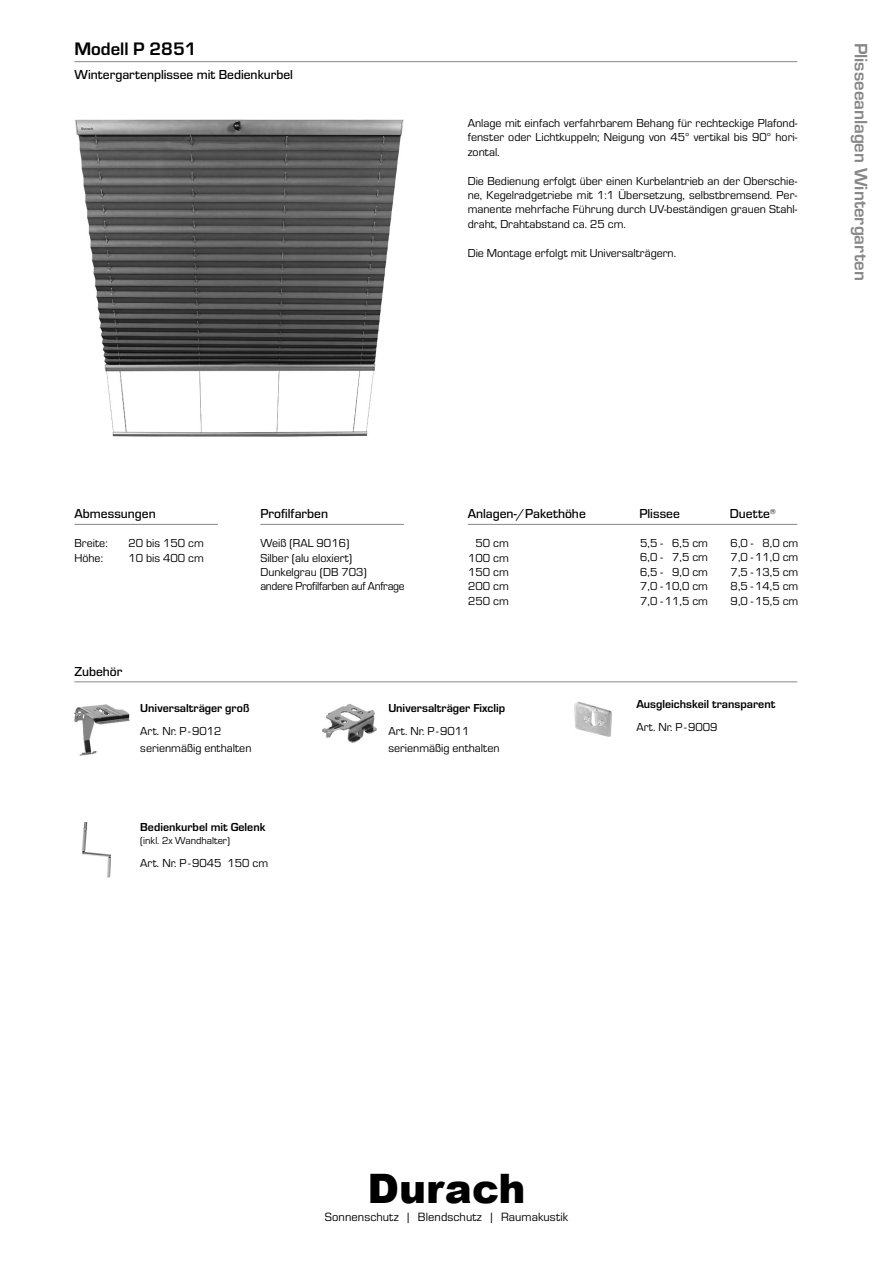
<style>
.page{position:relative;width:893px;height:1263px;background:#fff}
.page>*{position:absolute;margin:0;border:0;box-sizing:border-box;transform-origin:0 0}
.t1{font:900 40.65px "Arial";color:#000}
.t2{font:700 18.75px "Eurostile";color:#878787}
.t3{font:700 18.75px "Eurostile";color:#000}
.t4{font:500 13.5px "Eurostile";color:#000}
.t5{font:12.45px "Eurostile";letter-spacing:.005em;color:#000}
.t6{font:12px/14.4px "Eurostile";color:#000;text-align:justify}
.t7{font:700 12px "Eurostile";color:#000}
.t8{font:10.5px "Eurostile";color:#000}
</style>
<div class="page">
<hr style="left:74px;top:61px;width:723px;height:1px;background:#878787">
<hr style="left:260px;top:524px;width:144px;height:1px;background:#878787">
<hr style="left:74px;top:524px;width:144px;height:1px;background:#878787">
<img style="left:574px;top:702px;width:37px;height:34px">
<img style="left:322px;top:704px;width:55px;height:38px">
<img style="left:82px;top:823px;width:29px;height:54px">
<img style="left:75px;top:119px;width:329px;height:318px">
<hr style="left:468px;top:524px;width:329px;height:1px;background:#878787">
<hr style="left:74px;top:681px;width:723px;height:1px;background:#878787">
<img style="left:74px;top:704px;width:56px;height:52px">
<h2 class="t3" style="left:74px;top:35px;width:124px">Modell P 2851</h2>
<p class="t4" style="left:74px;top:66px;width:220px">Wintergartenplissee mit Bedienkurbel</p>
<p class="t6" style="left:468px;top:115px;width:331px">Anlage mit einfach verfahrbarem Behang für rechteckige Plafond&shy;fenster oder Lichtkuppeln; Neigung von 45° vertikal bis 90° hori&shy;zontal.</p>
<p class="t6" style="left:468px;top:173px;width:331px">Die Bedienung erfolgt über einen Kurbelantrieb an der Oberschie&shy;ne, Kegelradgetriebe mit 1:1 Übersetzung, selbstbremsend. Per&shy;manente mehrfache Führung durch UV-beständigen grauen Stahl&shy;draht, Drahtabstand ca. 25 cm.</p>
<p class="t6" style="left:468px;top:245px;width:210px">Die Montage erfolgt mit Universalträgern.</p>
<h2 class="t2" style="left:874px;top:43px;width:239px;rotate:90deg">Plisseeanlagen Wintergarten</h2>
<p class="t4" style="left:74px;top:505px;width:83px">Abmessungen</p>
<p class="t4" style="left:260px;top:505px;width:69px">Profilfarben</p>
<p class="t6" style="left:74px;top:535px;width:35px">Breite:</p>
<p class="t6" style="left:128px;top:535px;width:77px">20 bis 150 cm</p>
<p class="t6" style="left:74px;top:550px;width:30px">Höhe:</p>
<p class="t6" style="left:128px;top:550px;width:77px">10 bis 400 cm</p>
<p class="t6" style="left:260px;top:535px;width:146px;text-align:left">Weiß (RAL 9016)<br>Silber (alu eloxiert)<br>Dunkelgrau (DB 703)<br>andere Profilfarben auf Anfrage</p>
<p class="t4" style="left:74px;top:662px;width:49px">Zubehör</p>
<p class="t4" style="left:468px;top:505px;width:120px">Anlagen-/Pakethöhe</p>
<p class="t4" style="left:639px;top:505px;width:42px">Plissee</p>
<p class="t4" style="left:730px;top:505px;width:47px">Duette<sup>®</sup></p>
<p class="t6" style="left:468px;top:535px;width:42px;text-indent:7px">50 cm 100 cm 150 cm 200 cm 250 cm</p>
<p class="t6" style="left:640px;top:535px;width:69px">5,5 - 6,5 cm 6,0 - 7,5 cm 6,5 - 9,0 cm 7,0 - 10,0 cm 7,0 - 11,5 cm</p>
<p class="t6" style="left:731px;top:535px;width:69px">6,0 - 8,0 cm 7,0 - 11,0 cm 7,5 - 13,5 cm 8,5 - 14,5 cm 9,0 - 15,5 cm</p>
<p class="t7" style="left:140px;top:699px;width:111px">Universalträger groß</p>
<p class="t6" style="left:140px;top:722px;width:113px;line-height:17px">Art. Nr. P - 9012 serienmäßig enthalten</p>
<p class="t7" style="left:140px;top:818px;width:127px">Bedienkurbel mit Gelenk</p>
<p class="t8" style="left:140px;top:833px;width:91px">(inkl. 2x Wandhalter)</p>
<p class="t6" style="left:140px;top:855px;width:129px">Art. Nr. P - 9045 150 cm</p>
<p class="t7" style="left:388px;top:699px;width:118px">Universalträger Fixclip</p>
<p class="t6" style="left:388px;top:722px;width:113px;line-height:17px">Art. Nr. P - 9011 serienmäßig enthalten</p>
<p class="t7" style="left:636px;top:695px;width:140px">Ausgleichskeil transparent</p>
<p class="t6" style="left:636px;top:719px;width:83px">Art. Nr. P - 9009</p>
<h1 class="t1" style="left:367px;top:1159px;width:159px">Durach</h1>
<p class="t5" style="left:325px;top:1209px;width:245px">Sonnenschutz | Blendschutz | Raumakustik</p>
</div>
